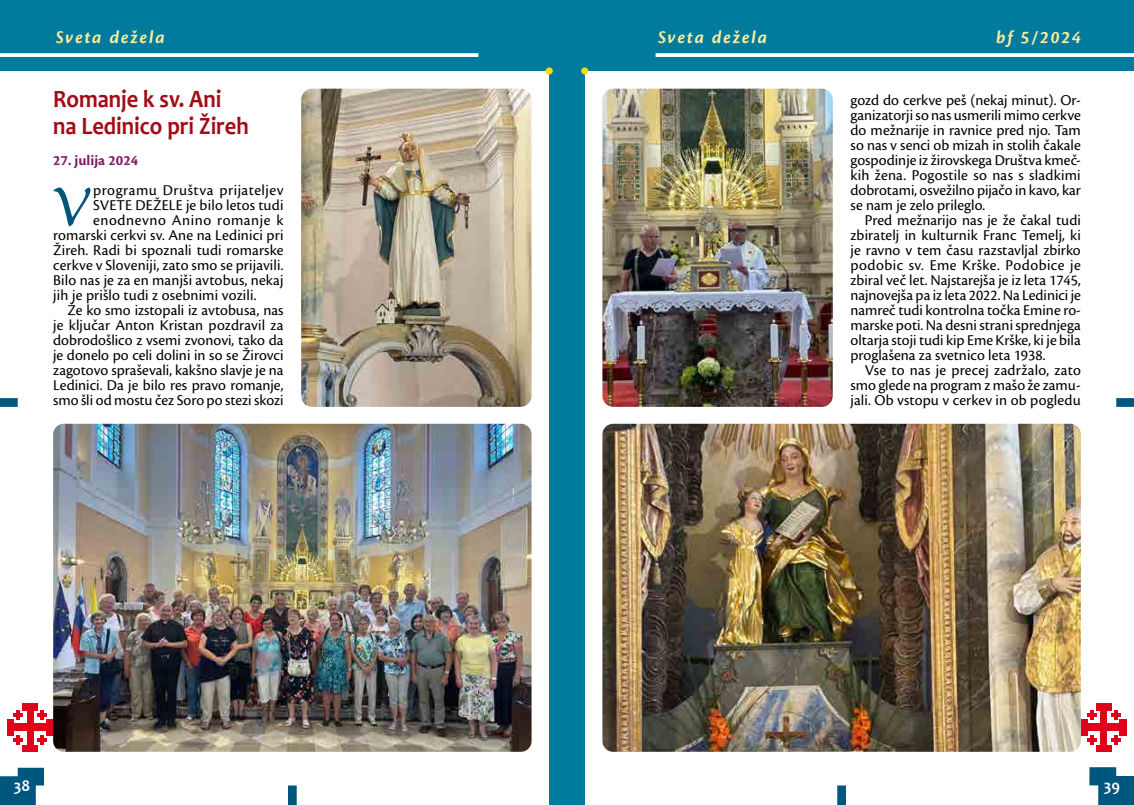
<style>
.page{position:relative;width:1134px;height:805px;background:#fff}
.page>*{position:absolute;margin:0;border:0;box-sizing:border-box;transform-origin:0 0}
.t1{font:71.62px "Sanvito Pro";color:#00577e}
.t2{font:700 25px/27.5px "Candara";color:#a40b16;scale:.9 1}
.t3{font:18.62px "Cronos Pro Bold Disp It";letter-spacing:.1em;color:#ffed98}
.t4{font:700 16.25px "Candara";color:#fff}
.t5{font:15.62px/15px "Cronos Pro";letter-spacing:.005em;color:#000;text-align:justify}
.t6{font:15.62px "Cronos Pro";letter-spacing:.035em;color:#000}
.t7{font:700 15px "Cronos Pro";color:#811f65}
</style>
<div class="page">
<div style="left:567px;top:0;width:18px;height:804px;background:#007a9d"></div>
<div style="left:549px;top:0;width:18px;height:804px;background:#007a9d"></div>
<div style="left:0;top:0;width:567px;height:71px;background:#007a9d"></div>
<div style="left:567px;top:0;width:567px;height:71px;background:#007a9d"></div>
<svg style="left:656px;top:53px;width:478px;height:4px;background:#eff6f9"></svg>
<svg style="left:0;top:53px;width:478px;height:4px;background:#eff6f9"></svg>
<div style="left:546px;top:67px;width:7px;height:7px;background:#fd0;border-radius:50%"></div>
<div style="left:581px;top:67px;width:7px;height:7px;background:#fd0;border-radius:50%"></div>
<div style="left:1096px;top:703px;width:16px;height:7px;background:#e2001a"></div>
<div style="left:1096px;top:744px;width:16px;height:7px;background:#e2001a"></div>
<div style="left:1100px;top:705px;width:7px;height:42px;background:#e2001a"></div>
<div style="left:1081px;top:719px;width:7px;height:16px;background:#e2001a"></div>
<div style="left:1120px;top:719px;width:7px;height:16px;background:#e2001a"></div>
<div style="left:1082px;top:723px;width:42px;height:7px;background:#e2001a"></div>
<svg style="left:1087px;top:710px;width:9px;height:9px"></svg>
<svg style="left:1111px;top:735px;width:9px;height:10px"></svg>
<svg style="left:1111px;top:710px;width:9px;height:10px"></svg>
<svg style="left:1087px;top:735px;width:9px;height:10px"></svg>
<div style="left:22px;top:703px;width:16px;height:7px;background:#e2001a"></div>
<div style="left:22px;top:744px;width:16px;height:7px;background:#e2001a"></div>
<div style="left:27px;top:705px;width:6px;height:42px;background:#e2001a"></div>
<div style="left:7px;top:719px;width:7px;height:16px;background:#e2001a"></div>
<div style="left:46px;top:719px;width:7px;height:16px;background:#e2001a"></div>
<div style="left:8px;top:723px;width:42px;height:7px;background:#e2001a"></div>
<hr style="left:13px;top:738px;width:10px;height:4px;background:#e2001a">
<hr style="left:16px;top:709px;width:4px;height:10px;background:#e2001a">
<svg style="left:13px;top:713px;width:10px;height:3px"></svg>
<hr style="left:37px;top:738px;width:10px;height:4px;background:#e2001a">
<svg style="left:37px;top:713px;width:10px;height:3px"></svg>
<hr style="left:40px;top:735px;width:4px;height:10px;background:#e2001a">
<hr style="left:40px;top:710px;width:4px;height:10px;background:#e2001a">
<hr style="left:16px;top:735px;width:4px;height:10px;background:#e2001a">
<img style="left:301px;top:89px;width:230px;height:318px">
<img style="left:602px;top:89px;width:231px;height:318px">
<img style="left:53px;top:423px;width:478px;height:328px">
<img style="left:602px;top:423px;width:479px;height:328px">
<div style="left:1116px;top:398px;width:18px;height:9px;background:#00577e"></div>
<svg style="left:1089px;top:767px;width:45px;height:37px"></svg>
<div style="left:837px;top:785px;width:9px;height:19px;background:#00577e"></div>
<div style="left:288px;top:785px;width:9px;height:19px;background:#00577e"></div>
<svg style="left:0;top:767px;width:44px;height:37px"></svg>
<div style="left:0;top:398px;width:18px;height:9px;background:#00577e"></div>
<p class="t3" style="left:56px;top:26px;width:110px">Sveta dežela</p>
<p class="t3" style="left:996px;top:26px;width:86px">bf 5/2024</p>
<p class="t3" style="left:659px;top:26px;width:110px">Sveta dežela</p>
<h2 class="t2" style="left:53px;top:85px;width:219px">Romanje k sv. Ani na Ledinico pri Žireh</h2>
<p class="t7" style="left:53px;top:152px;width:87px">27. julija 2024</p>
<h1 class="t1" style="left:52px;top:167px;width:41px">V</h1>
<p class="t6" style="left:93px;top:181px;width:192px">programu Društva prijateljev</p>
<p class="t5" style="left:93px;top:198px;width:192px">SVETE DEŽELE je bilo letos tudi</p>
<p class="t6" style="left:93px;top:211px;width:192px">enodnevno Anino romanje k</p>
<p class="t5" style="left:53px;top:228px;width:232px">romarski cerkvi sv. Ane na Ledinici pri</p>
<p class="t5" style="left:53px;top:243px;width:232px">Žireh. Radi bi spoznali tudi romarske</p>
<p class="t5" style="left:53px;top:258px;width:232px">cerkve v Sloveniji, zato smo se prijavili.</p>
<p class="t5" style="left:53px;top:273px;width:232px">Bilo nas je za en manjši avtobus, nekaj</p>
<p class="t5" style="left:53px;top:288px;width:205px">jih je prišlo tudi z osebnimi vozili.</p>
<p class="t5" style="left:67px;top:303px;width:218px">Že ko smo izstopali iz avtobusa, nas</p>
<p class="t5" style="left:53px;top:318px;width:232px">je ključar Anton Kristan pozdravil za</p>
<p class="t5" style="left:53px;top:333px;width:232px">dobrodošlico z vsemi zvonovi, tako da</p>
<p class="t5" style="left:53px;top:348px;width:232px">je donelo po celi dolini in so se Žirovci</p>
<p class="t5" style="left:53px;top:363px;width:232px">zagotovo spraševali, kakšno slavje je na</p>
<p class="t5" style="left:53px;top:378px;width:232px">Ledinici. Da je bilo res pravo romanje,</p>
<p class="t5" style="left:53px;top:393px;width:232px">smo šli od mostu čez Soro po stezi skozi</p>
<p class="t5" style="left:850px;top:93px;width:232px">gozd do cerkve peš (nekaj minut). Or&shy;ganizatorji so nas usmerili mimo cerkve do mežnarije in ravnice pred njo. Tam so nas v senci ob mizah in stolih čakale gospodinje iz žirovskega Društva kmeč&shy;kih žena. Pogostile so nas s sladkimi dobrotami, osvežilno pijačo in kavo, kar se nam je zelo prileglo.</p>
<p class="t5" style="left:850px;top:213px;width:232px;text-indent:14px">Pred mežnarijo nas je že čakal tudi zbiratelj in kulturnik Franc Temelj, ki je ravno v tem času razstavljal zbirko podobic sv. Eme Krške. Podobice je zbiral več let. Najstarejša je iz leta 1745, najnovejša pa iz leta 2022. Na Ledinici je namreč tudi kontrolna točka Emine ro&shy;marske poti. Na desni strani sprednjega oltarja stoji tudi kip Eme Krške, ki je bila proglašena za svetnico leta 1938.</p>
<p class="t5" style="left:850px;top:363px;width:232px;text-indent:14px">Vse to nas je precej zadržalo, zato smo glede na program z mašo že zamu&shy;jali. Ob vstopu v cerkev in ob pogledu</p>
<p class="t4" style="left:14px;top:775px;width:18px">38</p>
<p class="t4" style="left:1104px;top:775px;width:18px">39</p>
</div>
